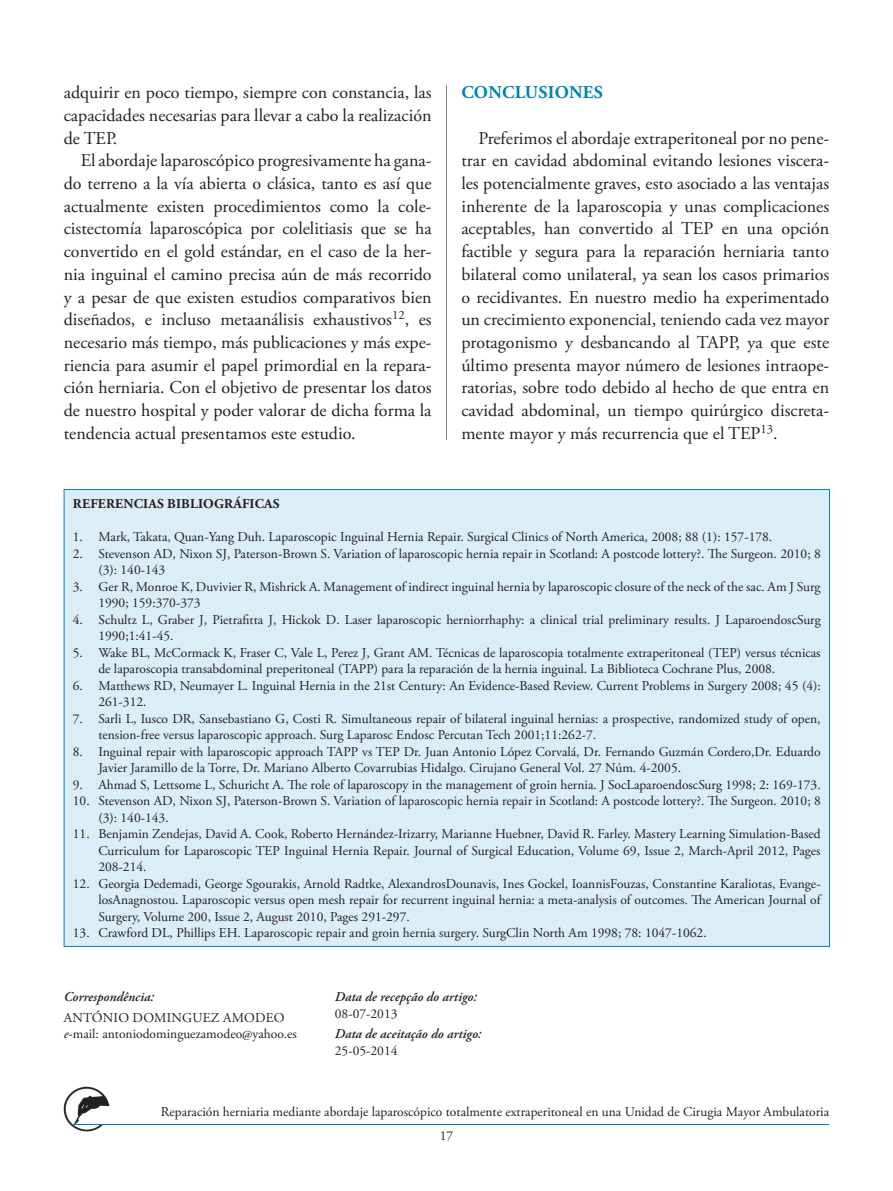
<style>
.page{position:relative;width:893px;height:1191px;background:#fff}
.page>*{position:absolute;margin:0;border:0;box-sizing:border-box;transform-origin:0 0}
.Texto_colunas{font:18px/22.6px "Adobe Garamond Pro";color:#231f20;text-align:justify}
.TITULOS{font:700 18px "Adobe Garamond Pro";letter-spacing:.015em;color:#0083b6}
.Texto_colunas-2{font:13.5px/16.5px "Adobe Garamond Pro";color:#231f20}
._04_Grau_Academico{font:italic 600 13.5px "Adobe Garamond Pro";color:#231f20}
.Normal_wrd_2{font:13.5px "Adobe Garamond Pro";color:#231f20}
.Texto_colunas-3{font:700 13.5px "Adobe Garamond Pro";letter-spacing:.015em;color:#231f20}
._04_Grau_Academico-2{font:13.5px "Adobe Garamond";color:#231f20}
.s1{font-style:italic}
</style>
<div class="page">
<hr style="left:446px;top:85px;width:1px;height:969px;background:#808285">
<img style="left:64px;top:1086px;width:45px;height:45px">
<hr style="left:72px;top:1124px;width:757px;height:1px;background:#0083b6">
<div style="left:414px;top:441px;width:64px;height:638px;background:#fff"></div>
<div style="left:64px;top:489px;width:765px;height:457px;background:#dbedf5"></div>
<p class="Texto_colunas" style="left:64px;top:82px;width:369px">adquirir en poco tiempo, siempre con constancia, las capacidades necesarias para llevar a cabo la realización de TEP.</p>
<p class="Texto_colunas" style="left:64px;top:150px;width:369px;text-indent:17px">El abordaje laparoscópico progresivamente ha gana&shy;do terreno a la vía abierta o clásica, tanto es así que actualmente existen procedimientos como la cole&shy;cistectomía laparoscópica por colelitiasis que se ha convertido en el gold estándar, en el caso de la her&shy;nia inguinal el camino precisa aún de más recorrido y a pesar de que existen estudios comparativos bien diseñados, e incluso metaanálisis exhaustivos<sup>12</sup>, es necesario más tiempo, más publicaciones y más expe&shy;riencia para asumir el papel primordial en la repara&shy;ción herniaria. Con el objetivo de presentar los datos de nuestro hospital y poder valorar de dicha forma la tendencia actual presentamos este estudio.</p>
<p class="TITULOS" style="left:461px;top:82px;width:143px">CONCLUSIONES</p>
<p class="Texto_colunas" style="left:461px;top:127px;width:369px;text-indent:17px">Preferimos el abordaje extraperitoneal por no pene&shy;trar en cavidad abdominal evitando lesiones viscera&shy;les potencialmente graves, esto asociado a las ventajas inherente de la laparoscopia y unas complicaciones aceptables, han convertido al TEP en una opción factible y segura para la reparación herniaria tanto bilateral como unilateral, ya sean los casos primarios o recidivantes. En nuestro medio ha experimentado un crecimiento exponencial, teniendo cada vez mayor protagonismo y desbancando al TAPP, ya que este último presenta mayor número de lesiones intraope&shy;ratorias, sobre todo debido al hecho de que entra en cavidad abdominal, un tiempo quirúrgico discreta&shy;mente mayor y más recurrencia que el TEP<sup>13</sup>.</p>
<p class="Texto_colunas-3" style="left:73px;top:496px;width:208px">REFERENCIAS BIBLIOGRÁFICAS</p>
<p class="Texto_colunas-2" style="left:73px;top:529px;width:701px">1. Mark, Takata, Quan-Yang Duh. Laparoscopic Inguinal Hernia Repair. Surgical Clinics of North America, 2008; 88 (1): 157-178.</p>
<p class="Texto_colunas-2" style="left:98px;top:545px;width:724px;text-indent:-26px">2. Stevenson AD, Nixon SJ, Paterson-Brown S. Variation of laparoscopic hernia repair in Scotland: A postcode lottery?. The Surgeon. 2010; 8 (3): 140-143</p>
<p class="Texto_colunas-2" style="left:98px;top:578px;width:724px;text-indent:-26px">3. Ger R, Monroe K, Duvivier R, Mishrick A. Management of indirect inguinal hernia by laparoscopic closure of the neck of the sac. Am J Surg<br>1990; 159:370-373</p>
<p class="Texto_colunas-2" style="left:98px;top:611px;width:724px;text-indent:-26px">4. Schultz L, Graber J, Pietrafitta J, Hickok D. Laser laparoscopic herniorrhaphy: a clinical trial preliminary results. J LaparoendoscSurg<br>1990;1:41-45.</p>
<p class="Texto_colunas-2" style="left:98px;top:644px;width:724px;text-indent:-26px">5. Wake BL, McCormack K, Fraser C, Vale L, Perez J, Grant AM. Técnicas de laparoscopia totalmente extraperitoneal (TEP) versus técnicas de laparoscopia transabdominal preperitoneal (TAPP) para la reparación de la hernia inguinal. La Biblioteca Cochrane Plus, 2008.</p>
<p class="Texto_colunas-2" style="left:98px;top:677px;width:724px;text-indent:-26px">6. Matthews RD, Neumayer L. Inguinal Hernia in the 21st Century: An Evidence-Based Review. Current Problems in Surgery 2008; 45 (4):<br>261-312.</p>
<p class="Texto_colunas-2" style="left:98px;top:710px;width:724px;text-indent:-26px">7. Sarli L, Iusco DR, Sansebastiano G, Costi R. Simultaneous repair of bilateral inguinal hernias: a prospective, randomized study of open, tension-free versus laparoscopic approach. Surg Laparosc Endosc Percutan Tech 2001;11:262-7.</p>
<p class="Texto_colunas-2" style="left:98px;top:743px;width:724px;text-indent:-26px">8. Inguinal repair with laparoscopic approach TAPP vs TEP Dr. Juan Antonio López Corvalá, Dr. Fernando Guzmán Cordero,Dr. Eduardo<br>Javier Jaramillo de la Torre, Dr. Mariano Alberto Covarrubias Hidalgo. Cirujano General Vol. 27 Núm. 4-2005.</p>
<p class="Texto_colunas-2" style="left:73px;top:776px;width:749px">9. Ahmad S, Lettsome L, Schuricht A. The role of laparoscopy in the management of groin hernia. J SocLaparoendoscSurg 1998; 2: 169-173.</p>
<p class="Texto_colunas-2" style="left:98px;top:793px;width:724px;text-indent:-26px">10. Stevenson AD, Nixon SJ, Paterson-Brown S. Variation of laparoscopic hernia repair in Scotland: A postcode lottery?. The Surgeon. 2010; 8 (3): 140-143.</p>
<p class="Texto_colunas-2" style="left:98px;top:826px;width:724px;text-align:justify;text-indent:-26px">11. Benjamin Zendejas, David A. Cook, Roberto Hernández-Irizarry, Marianne Huebner, David R. Farley. Mastery Learning Simulation-Based Curriculum for Laparoscopic TEP Inguinal Hernia Repair. Journal of Surgical Education, Volume 69, Issue 2, March-April 2012, Pages 208-214.</p>
<p class="Texto_colunas-2" style="left:98px;top:875px;width:724px;text-align:justify;text-indent:-26px">12. Georgia Dedemadi, George Sgourakis, Arnold Radtke, AlexandrosDounavis, Ines Gockel, IoannisFouzas, Constantine Karaliotas, Evange&shy;losAnagnostou. Laparoscopic versus open mesh repair for recurrent inguinal hernia: a meta-analysis of outcomes. The American Journal of Surgery, Volume 200, Issue 2, August 2010, Pages 291-297.</p>
<p class="Texto_colunas-2" style="left:73px;top:925px;width:635px">13. Crawford DL, Phillips EH. Laparoscopic repair and groin hernia surgery. SurgClin North Am 1998; 78: 1047-1062.</p>
<p class="_04_Grau_Academico" style="left:64px;top:989px;width:92px">Correspondência:</p>
<p class="Texto_colunas-2" style="left:64px;top:1009px;width:222px">ANTÓNIO DOMINGUEZ AMODEO</p>
<p class="Normal_wrd_2" style="left:64px;top:1026px;width:235px"><span class="s1">e</span>-mail: antoniodominguezamodeo@yahoo.es</p>
<p class="_04_Grau_Academico" style="left:335px;top:989px;width:143px">Data de recepção do artigo:</p>
<p class="_04_Grau_Academico-2" style="left:335px;top:1006px;width:64px">08-07-2013</p>
<p class="_04_Grau_Academico" style="left:335px;top:1026px;width:148px">Data de aceitação do artigo:</p>
<p class="_04_Grau_Academico-2" style="left:335px;top:1043px;width:64px">25-05-2014</p>
<p class="Texto_colunas-2" style="left:440px;top:1099px;width:391px;line-height:24px;text-indent:-279px">Reparación herniaria mediante abordaje laparoscópico totalmente extraperitoneal en una Unidad de Cirugia Mayor Ambulatoria<br>11</p>
</div>
